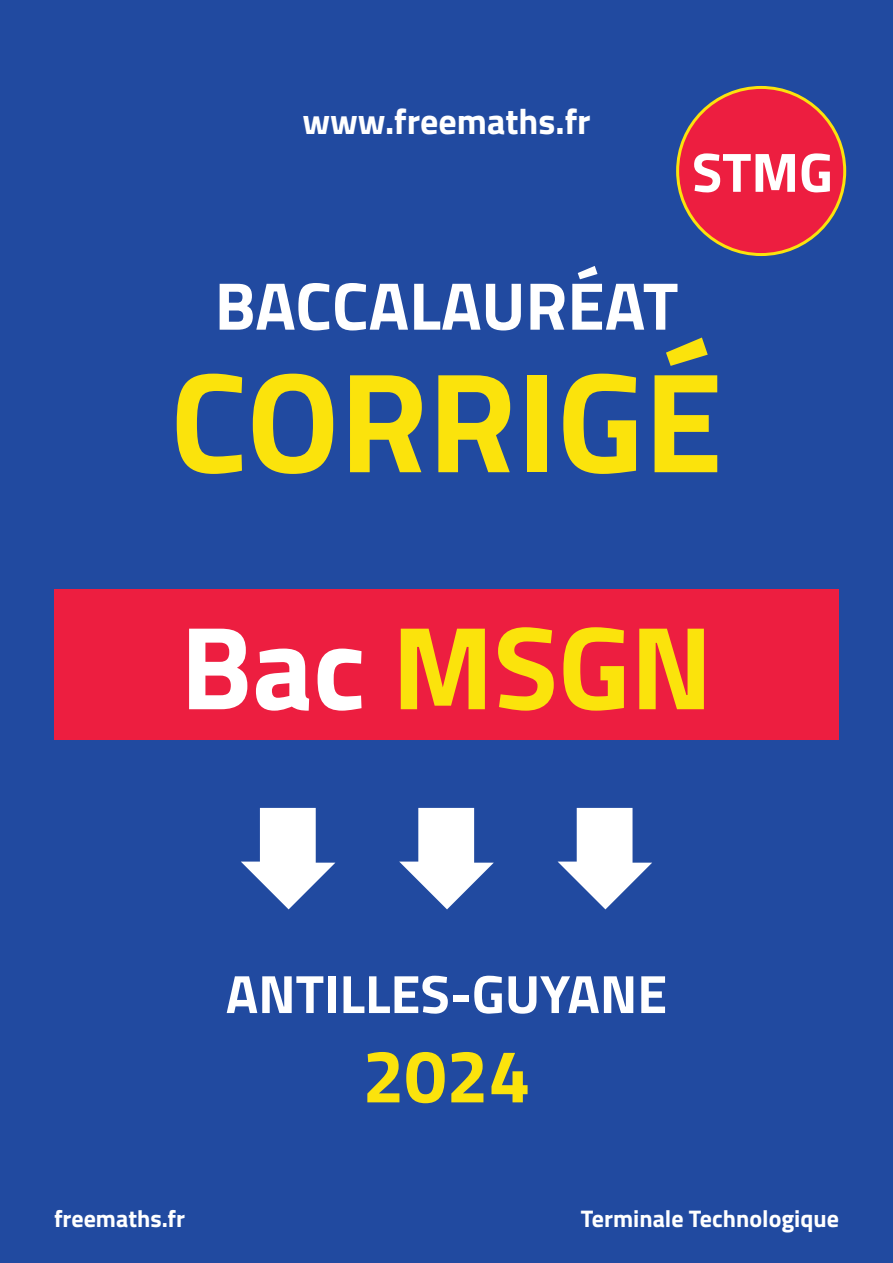
<style>
.page{position:relative;width:893px;height:1263px;background:#214aa0}
.page>*{position:absolute;margin:0;border:0;box-sizing:border-box;transform-origin:0 0}
.t1{font:700 142.5px "Titillium";color:#fbe30c}
.t2{font:700 118.5px "Titillium";color:#fbe30c}
.t3{font:700 75px "Titillium";color:#fbe30c}
.t4{font:700 67.5px "Titillium";color:#fff}
.t5{font:700 55.5px "Titillium";color:#fff}
.t6{font:700 54px "Titillium";color:#fff}
.t7{font:700 36px "Titillium";color:#fff}
.t8{font:700 24px "Titillium";color:#fff}
.s1{color:#fff}
</style>
<div class="page">
<svg style="left:241px;top:808px;width:94px;height:101px"></svg>
<svg style="left:399px;top:808px;width:95px;height:101px"></svg>
<svg style="left:558px;top:808px;width:94px;height:101px"></svg>
<div style="left:54px;top:589px;width:785px;height:151px;background:#ed1e40"></div>
<div style="left:678px;top:87px;width:167px;height:168px;background:#ed1e40;border-radius:50%"></div>
<h3 class="t7" style="left:302px;top:94px;width:290px">www.freemaths.fr</h3>
<h3 class="t5" style="left:692px;top:130px;width:142px">STMG</h3>
<h3 class="t4" style="left:215px;top:254px;width:465px">BACCALAURÉAT</h3>
<h1 class="t1" style="left:170px;top:313px;width:554px">CORRIGÉ</h1>
<h2 class="t2" style="left:180px;top:577px;width:534px"><span class="s1">Bac</span> MSGN</h2>
<p class="t6" style="left:226px;top:953px;width:443px">ANTILLES-GUYANE</p>
<h3 class="t3" style="left:362px;top:1019px;width:169px">2024</h3>
<p class="t8" style="left:54px;top:1200px;width:133px">freemaths.fr</p>
<p class="t8" style="left:581px;top:1200px;width:260px">Terminale Technologique</p>
</div>
